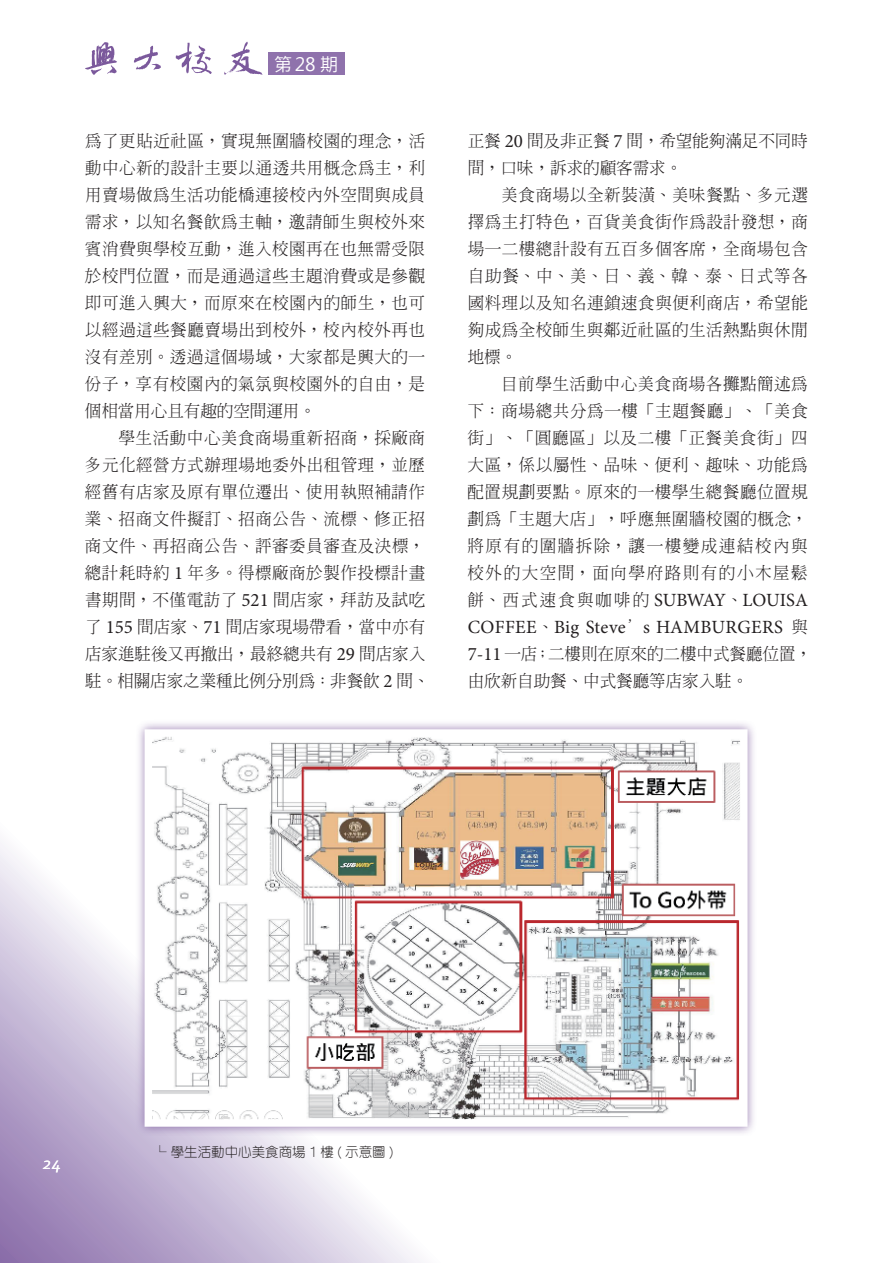
<style>
.page{position:relative;width:893px;height:1263px;background:#fff}
.page>*{position:absolute;margin:0;border:0;box-sizing:border-box;transform-origin:0 0}
.t1{font:18.6px/27px "Minion Pro";letter-spacing:.01em;color:#231f20}
.t2{font:600 18px "Noto Sans CJ Ktc";color:#fff}
.t3{font:italic 18px "Corbel";color:#fff}
.t4{font:300 16.5px/27px "AR Ming B5";letter-spacing:.035em;color:#231f20}
.t5{font:300 16.5px/27px "AR Ming B5";color:#231f20}
.t6{font:300 13.5px "AR Yuan B5";color:#231f20}
.s1{font-family:"Ebrima";font-weight:400;font-size:19.5px}
.s2{font-family:"Adobe Ming Std"}
.s3{font-family:"Minion Pro";font-weight:400;font-size:18.9px}
.s4{font-family:"AR Ming B5";font-weight:300;font-size:16.5px}
.s5{font-family:"Adobe Ming Std";font-weight:300;font-size:16.5px}
.s6{font-family:"Minion Pro";font-weight:400;font-size:18.6px}
.s7{font-family:"ARR Gothic 1";font-size:13.2px}
</style>
<div class="page">
<svg style="left:0;top:842px;width:421px;height:421px"></svg>
<div style="left:135px;top:719px;width:622px;height:417px;background:#7b599c;opacity:.75"></div>
<svg style="left:141px;top:725px;width:610px;height:405px"></svg>
<div style="left:268px;top:53px;width:76px;height:22px;background:#8f72ac"></div>
<svg style="left:224px;top:42px;width:38px;height:33px"></svg>
<svg style="left:176px;top:43px;width:36px;height:31px"></svg>
<svg style="left:134px;top:46px;width:27px;height:24px"></svg>
<svg style="left:85px;top:42px;width:32px;height:33px"></svg>
<p class="t2" style="left:274px;top:54px;width:66px">第<span class="s1">28</span>期</p>
<p class="t4" style="left:85px;top:128px;width:346px">為了更貼近社區<span class="s2">，</span>實現無圍牆校園的理念<span class="s2">，</span>活動中心新的設計主要以通透共用概念為主<span class="s2">，</span>利用賣場做為生活功能橋連接校內外空間與成員需求<span class="s2">，</span>以知名餐飲為主軸<span class="s2">，</span>邀請師生與校外來賓消費與學校互動<span class="s2">，</span>進入校園再在也無需受限於校門位置<span class="s2">，</span>而是通過這些主題消費或是參觀即可進入興大<span class="s2">，</span>而原來在校園內的師生<span class="s2">，</span>也可以經過這些餐廳賣場出到校外<span class="s2">，</span>校內校外再也沒有差別<span class="s2">。</span>透過這個場域<span class="s2">，</span>大家都是興大的一份子<span class="s2">，</span>享有校園內的氣氛與校園外的自由<span class="s2">，</span>是個相當用心且有趣的空間運用<span class="s2">。<br></span>　　學生活動中心美食商場重新招商<span class="s2">，</span>採廠商多元化經營方式辦理場地委外出租管理<span class="s2">，</span>並歷經舊有店家及原有單位遷出<span class="s2">、</span>使用執照補請作業<span class="s2">、</span>招商文件擬訂<span class="s2">、</span>招商公告<span class="s2">、</span>流標<span class="s2">、</span>修正招商文件<span class="s2">、</span>再招商公告<span class="s2">、</span>評審委員審查及決標<span class="s2">，</span>總計耗時約 <span class="s3">1</span> 年多<span class="s2">。</span>得標廠商於製作投標計畫書期間<span class="s2">，</span>不僅電訪了 <span class="s3">521</span> 間店家<span class="s2">，</span>拜訪及試吃了 <span class="s3">155</span> 間店家<span class="s2">、</span><span class="s3">71</span> 間店家現場帶看<span class="s2">，</span>當中亦有店家進駐後又再撤出<span class="s2">，</span>最終總共有 <span class="s3">29</span> 間店家入駐<span class="s2">。</span>相關店家之業種比例分別為<span class="s2">：</span>非餐飲 <span class="s3">2</span> 間<span class="s2">、</span></p>
<p class="t4" style="left:468px;top:128px;width:342px">正餐 <span class="s3">20</span> 間及非正餐 <span class="s3">7</span> 間<span class="s2">，</span>希望能夠滿足不同時間<span class="s2">，</span>口味<span class="s2">，</span>訴求的顧客需求<span class="s2">。<br></span>　　美食商場以全新裝潢<span class="s2">、</span>美味餐點<span class="s2">、</span>多元選擇為主打特色<span class="s2">，</span>百貨美食街作為設計發想<span class="s2">，</span>商場一二樓總計設有五百多個客席<span class="s2">，</span>全商場包含自助餐<span class="s2">、</span>中<span class="s2">、</span>美<span class="s2">、</span>日<span class="s2">、</span>義<span class="s2">、</span>韓<span class="s2">、</span>泰<span class="s2">、</span>日式等各國料理以及知名連鎖速食與便利商店<span class="s2">，</span>希望能夠成為全校師生與鄰近社區的生活熱點與休閒地標<span class="s2">。<br></span>　　目前學生活動中心美食商場各攤點簡述為下<span class="s2">：</span>商場總共分為一樓<span class="s2">「</span>主題餐廳<span class="s2">」、「</span>美食街<span class="s2">」、「</span>圓廳區<span class="s2">」</span>以及二樓<span class="s2">「</span>正餐美食街<span class="s2">」</span>四大區<span class="s2">，</span>係以屬性<span class="s2">、</span>品味<span class="s2">、</span>便利<span class="s2">、</span>趣味<span class="s2">、</span>功能為配置規劃要點<span class="s2">。</span>原來的一樓學生總餐廳位置規劃為<span class="s2">「</span>主題大店<span class="s2">」，</span>呼應無圍牆校園的概念<span class="s2">，</span>將原有的圍牆拆除<span class="s2">，</span>讓一樓變成連結校內與校外的大空間<span class="s2">，</span>面向學府路則有的小木屋鬆</p>
<p class="t1" style="left:468px;top:587px;width:342px"><span class="s4">餅</span><span class="s5">、</span><span class="s4">西式速食與咖啡的</span> SUBWAY<span class="s5">、</span>LOUISA<br>COFFEE<span class="s5">、</span>Big Steve<span class="s5">’</span>s HAMBURGERS <span class="s4">與</span></p>
<p class="t5" style="left:468px;top:641px;width:346px"><span class="s3">7</span><span class="s6">-</span><span class="s3">11</span> 一店<span class="s2">；</span>二樓則在原來的二樓中式餐廳位置<span class="s2">，</span>由欣新自助餐<span class="s2">、</span>中式餐廳等店家入駐<span class="s2">。</span></p>
<p class="t3" style="left:42px;top:1152px;width:24px">24</p>
<p class="t6" style="left:153px;top:1145px;width:242px">└ 學生活動中心美食商場 <span class="s7">1</span> 樓 <span class="s7">(</span> 示意圖 <span class="s7">)</span></p>
</div>
